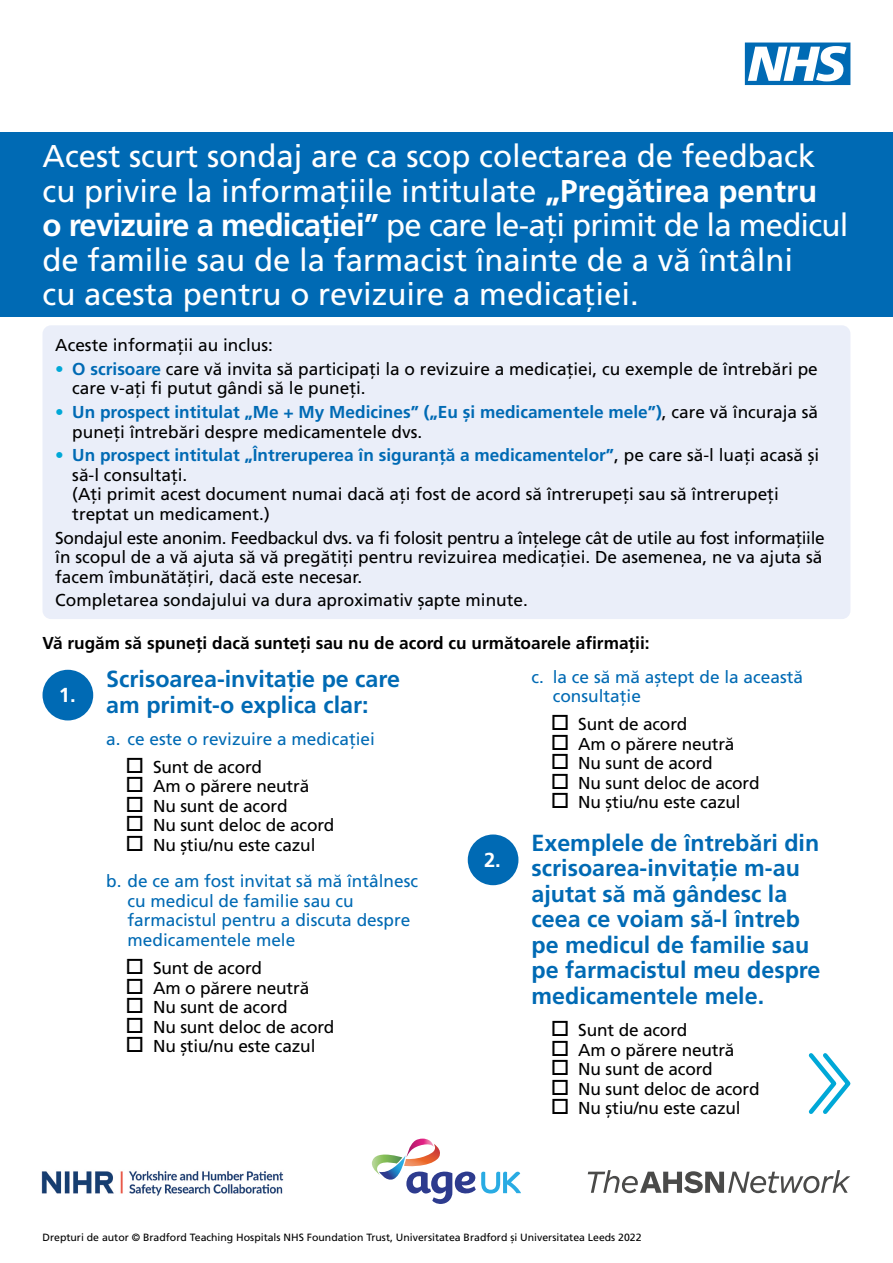
<style>
.page{position:relative;width:893px;height:1263px;background:#fff}
.page>*{position:absolute;margin:0;border:0;box-sizing:border-box;transform-origin:0 0}
.t1{font:31.5px/34.5px "Frutiger LT Pro";color:#fff}
.t2{font:700 23.25px/25.5px "Frutiger LT Pro";color:#006ab4}
.t3{font:700 20.25px "Frutiger LT Pro";color:#fff}
.t4{font:17.25px/19.5px "Frutiger LT Pro";color:#000}
.t5{font:17.25px/19.5px "Frutiger LT Pro";color:#006ab4}
.t6{font:700 17.25px/19.5px "Frutiger LT Pro";color:#006ab4}
.t7{font:700 17.25px "Frutiger LT Pro";color:#000}
.t8{font:10.5px "Frutiger LT Pro";color:#000}
.s1{font-weight:700}
.s2{font-weight:700;color:#00a8d7}
.s3{font-weight:700;color:#006ab4}
.s4{color:#00a8d7}
.s5{font-weight:400;color:#000}
</style>
<div class="page">
<img style="left:41px;top:1171px;width:243px;height:25px">
<svg style="left:588px;top:1170px;width:262px;height:23px"></svg>
<svg style="left:372px;top:1138px;width:149px;height:66px"></svg>
<svg style="left:745px;top:43px;width:105px;height:42px"></svg>
<div style="left:0;top:132px;width:893px;height:185px;background:#006ab4"></div>
<div style="left:43px;top:670px;width:50px;height:50px;background:#006ab4;border-radius:50%"></div>
<div style="left:468px;top:834px;width:50px;height:51px;background:#006ab4;border-radius:50%"></div>
<svg style="left:808px;top:1053px;width:43px;height:61px"></svg>
<div style="left:43px;top:325px;width:807px;height:294px;background:#eaeef9;border-radius:9px"></div>
<p class="t1" style="left:43px;top:139px;width:807px">Acest scurt sondaj are ca scop colectarea de feedback cu privire la informațiile intitulate <span class="s1">„Pregătirea pentru<br>o revizuire a medicației”</span> pe care le-ați primit de la medicul de familie sau de la farmacist înainte de a vă întâlni<br>cu acesta pentru o revizuire a medicației.</p>
<p class="t4" style="left:55px;top:335px;width:219px">Aceste informații au inclus:</p>
<p class="t4" style="left:72px;top:359px;width:747px;text-indent:-17px"><span class="s2">•</span> <span class="s3">O scrisoare</span> care vă invita să participați la o revizuire a medicației, cu exemple de întrebări pe care v-ați fi putut gândi să le puneți.</p>
<p class="t6" style="left:72px;top:402px;width:747px;text-indent:-17px"><span class="s4">•</span> Un prospect intitulat „Me + My Medicines” („Eu și medicamentele mele”)<span class="s5">, care vă încuraja să puneți întrebări despre medicamentele dvs.</span></p>
<p class="t4" style="left:72px;top:446px;width:749px;text-indent:-17px"><span class="s2">•</span> <span class="s3">Un prospect intitulat „Întreruperea în siguranță a medicamentelor”</span>, pe care să-l luați acasă și să-l consultați.<br>(Ați primit acest document numai dacă ați fost de acord să întrerupeți sau să întrerupeți treptat un medicament.)</p>
<p class="t4" style="left:55px;top:528px;width:771px">Sondajul este anonim. Feedbackul dvs. va fi folosit pentru a înțelege cât de utile au fost informațiile în scopul de a vă ajuta să vă pregătiți pentru revizuirea medicației. De asemenea, ne va ajuta să facem îmbunătățiri, dacă este necesar.</p>
<p class="t4" style="left:55px;top:591px;width:474px">Completarea sondajului va dura aproximativ șapte minute.</p>
<p class="t7" style="left:43px;top:632px;width:609px">Vă rugăm să spuneți dacă sunteți sau nu de acord cu următoarele afirmații:</p>
<p class="t5" style="left:553px;top:667px;width:252px;text-indent:-21px">c. la ce să mă aștept de la această consultație</p>
<p class="t4" style="left:578px;top:714px;width:183px">Sunt de acord<br>Am o părere neutră<br>Nu sunt de acord<br>Nu sunt deloc de acord<br>Nu știu/nu este cazul</p>
<h2 class="t2" style="left:531px;top:830px;width:290px">Exemplele de întrebări din scrisoarea-invitație m-au ajutat să mă gândesc la ceea ce voiam să-l întreb pe medicul de familie sau pe farmacistul meu despre medicamentele mele.</h2>
<p class="t4" style="left:578px;top:1020px;width:183px">Sunt de acord<br>Am o părere neutră<br>Nu sunt de acord<br>Nu sunt deloc de acord<br>Nu știu/nu este cazul</p>
<h2 class="t2" style="left:106px;top:666px;width:295px">Scrisoarea-invitație pe care am primit-o explica clar:</h2>
<p class="t5" style="left:106px;top:729px;width:270px">a. ce este o revizuire a medicației</p>
<p class="t4" style="left:153px;top:757px;width:183px">Sunt de acord<br>Am o părere neutră<br>Nu sunt de acord<br>Nu sunt deloc de acord<br>Nu știu/nu este cazul</p>
<p class="t5" style="left:128px;top:872px;width:292px;text-indent:-21px">b. de ce am fost invitat să mă întâlnesc cu medicul de familie sau cu farmacistul pentru a discuta despre medicamentele mele</p>
<p class="t4" style="left:153px;top:958px;width:183px">Sunt de acord<br>Am o părere neutră<br>Nu sunt de acord<br>Nu sunt deloc de acord<br>Nu știu/nu este cazul</p>
<p class="t3" style="left:59px;top:683px;width:18px">1.</p>
<p class="t3" style="left:484px;top:848px;width:18px">2.</p>
<p class="t8" style="left:43px;top:1231px;width:601px">Drepturi de autor © Bradford Teaching Hospitals NHS Foundation Trust, Universitatea Bradford și Universitatea Leeds 2022</p>
</div>
